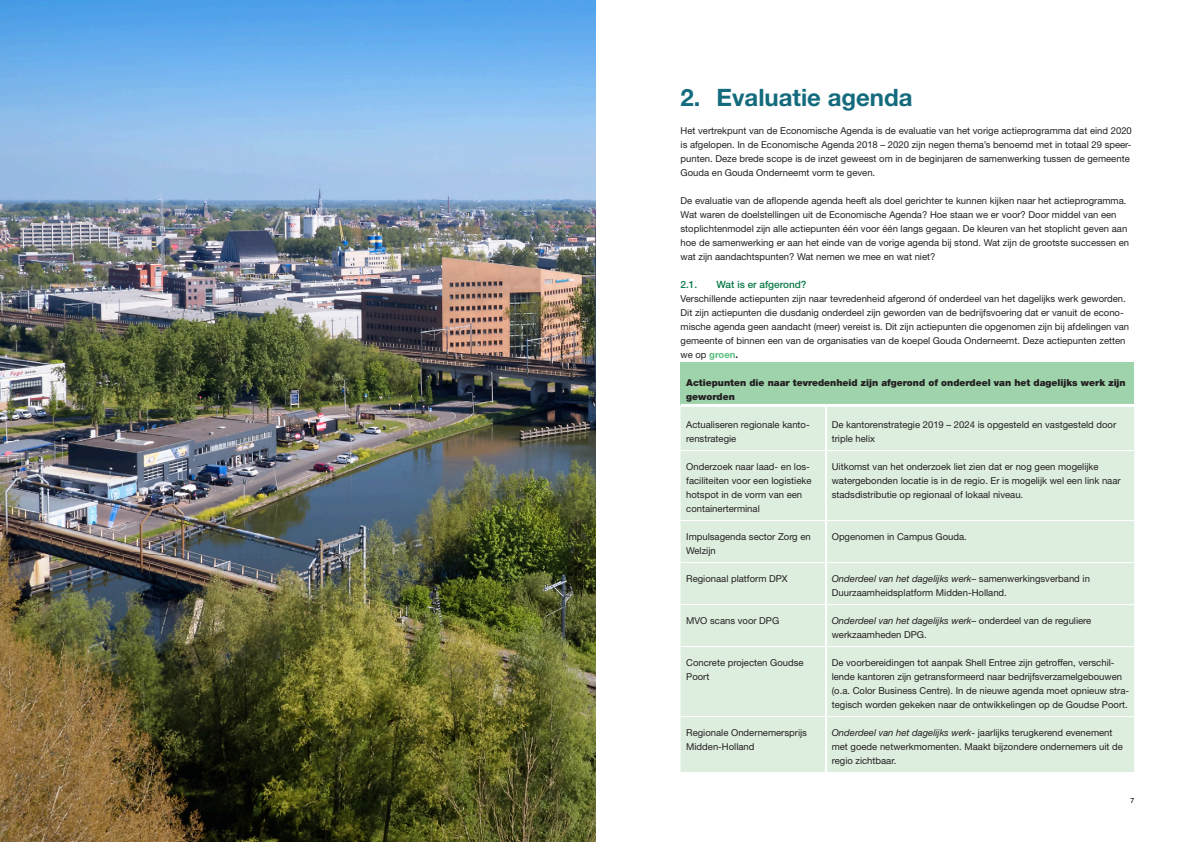
<style>
.page{position:relative;width:1191px;height:842px;background:#fff}
.page>*{position:absolute;margin:0;border:0;box-sizing:border-box;transform-origin:0 0}
.t1{font:700 24px "Helvetica Neue LT Std";color:#146b7d}
.t2{font:500 10px "Helvetica Neue LT Std";color:#087947}
.t3{font:9.5px/14px "Helvetica Neue LT Std";color:#231f20}
.t4{font:900 9.5px/14px "Helvetica Neue LT Std";color:#231f20}
.t5{font:500 7px "Helvetica Neue";color:#231f20}
.s1{font-weight:700;color:#55bc7a}
.s2{font-weight:700}
.s3{font-style:italic}
</style>
<div class="page">
<div style="left:680px;top:362px;width:454px;height:43px;background:#9ed3ab"></div>
<div style="left:680px;top:407px;width:454px;height:365px;background:#ddeedf"></div>
<hr style="left:680px;top:450px;width:145px;height:1px;background:#fff">
<hr style="left:827px;top:450px;width:307px;height:1px;background:#fff">
<hr style="left:680px;top:520px;width:145px;height:1px;background:#fff">
<hr style="left:827px;top:520px;width:307px;height:1px;background:#fff">
<hr style="left:680px;top:562px;width:145px;height:1px;background:#fff">
<hr style="left:827px;top:562px;width:307px;height:1px;background:#fff">
<hr style="left:680px;top:604px;width:145px;height:1px;background:#fff">
<hr style="left:827px;top:604px;width:307px;height:1px;background:#fff">
<hr style="left:680px;top:646px;width:145px;height:1px;background:#fff">
<hr style="left:827px;top:646px;width:307px;height:1px;background:#fff">
<hr style="left:680px;top:716px;width:145px;height:1px;background:#fff">
<hr style="left:827px;top:716px;width:307px;height:1px;background:#fff">
<hr style="left:680px;top:404px;width:146px;height:3px;background:#fff">
<hr style="left:826px;top:404px;width:308px;height:3px;background:#fff">
<hr style="left:825px;top:407px;width:2px;height:44px;background:#fff">
<hr style="left:825px;top:451px;width:2px;height:70px;background:#fff">
<hr style="left:825px;top:521px;width:2px;height:42px;background:#fff">
<hr style="left:825px;top:563px;width:2px;height:42px;background:#fff">
<hr style="left:825px;top:605px;width:2px;height:42px;background:#fff">
<hr style="left:825px;top:647px;width:2px;height:70px;background:#fff">
<hr style="left:825px;top:717px;width:2px;height:55px;background:#fff">
<img style="left:0;top:0;width:595px;height:842px">
<h1 class="t1" style="left:680px;top:83px;width:233px">2. Evaluatie agenda</h1>
<p class="t3" style="left:680px;top:123px;width:453px">Het vertrekpunt van de Economische Agenda is de evaluatie van het vorige actieprogramma dat eind 2020 is afgelopen. In de Economische Agenda 2018 – 2020 zijn negen thema’s benoemd met in totaal 29 speer&shy;punten. Deze brede scope is de inzet geweest om in de beginjaren de samenwerking tussen de gemeente Gouda en Gouda Onderneemt vorm te geven.</p>
<p class="t3" style="left:680px;top:194px;width:450px">De evaluatie van de aflopende agenda heeft als doel gerichter te kunnen kijken naar het actieprogramma.<br>Wat waren de doelstellingen uit de Economische Agenda? Hoe staan we er voor? Door middel van een stoplichtenmodel zijn alle actiepunten één voor één langs gegaan. De kleuren van het stoplicht geven aan hoe de samenwerking er aan het einde van de vorige agenda bij stond. Wat zijn de grootste successen en wat zijn aandachtspunten? Wat nemen we mee en wat niet?</p>
<p class="t2" style="left:680px;top:278px;width:18px">2.1.</p>
<p class="t2" style="left:716px;top:278px;width:91px">Wat is er afgerond?</p>
<p class="t3" style="left:680px;top:291px;width:450px">Verschillende actiepunten zijn naar tevredenheid afgerond óf onderdeel van het dagelijks werk geworden.<br>Dit zijn actiepunten die dusdanig onderdeel zijn geworden van de bedrijfsvoering dat er vanuit de econo&shy;mische agenda geen aandacht (meer) vereist is. Dit zijn actiepunten die opgenomen zijn bij afdelingen van gemeente of binnen een van de organisaties van de koepel Gouda Onderneemt. Deze actiepunten zetten we op <span class="s1">groen</span><span class="s2">.</span></p>
<p class="t4" style="left:686px;top:376px;width:441px">Actiepunten die naar tevredenheid zijn afgerond of onderdeel van het dagelijks werk zijn geworden</p>
<p class="t3" style="left:686px;top:417px;width:125px">Actualiseren regionale kanto&shy;renstrategie</p>
<p class="t3" style="left:831px;top:417px;width:286px">De kantorenstrategie 2019 – 2024 is opgesteld en vastgesteld door triple helix</p>
<p class="t3" style="left:686px;top:459px;width:127px">Onderzoek naar laad- en los&shy;faciliteiten voor een logistieke hotspot in de vorm van een containerterminal</p>
<p class="t3" style="left:831px;top:460px;width:290px">Uitkomst van het onderzoek liet zien dat er nog geen mogelijke watergebonden locatie is in de regio. Er is mogelijk wel een link naar stadsdistributie op regionaal of lokaal niveau.</p>
<p class="t3" style="left:686px;top:530px;width:126px">Impulsagenda sector Zorg en<br>Welzijn</p>
<p class="t3" style="left:831px;top:530px;width:136px">Opgenomen in Campus Gouda.</p>
<p class="t3" style="left:686px;top:572px;width:103px">Regionaal platform DPX</p>
<p class="t3" style="left:831px;top:572px;width:260px"><span class="s3">Onderdeel van het dagelijks werk</span>– samenwerkingsverband in<br>Duurzaamheidsplatform Midden-Holland.</p>
<p class="t3" style="left:686px;top:614px;width:95px">MVO scans voor DPG</p>
<p class="t3" style="left:831px;top:614px;width:261px"><span class="s3">Onderdeel van het dagelijks werk</span>– onderdeel van de reguliere werkzaamheden DPG.</p>
<p class="t3" style="left:686px;top:656px;width:119px">Concrete projecten Goudse<br>Poort</p>
<p class="t3" style="left:831px;top:656px;width:299px">De voorbereidingen tot aanpak Shell Entree zijn getroffen, verschil&shy;lende kantoren zijn getransformeerd naar bedrijfsverzamelgebouwen (o.a. Color Business Centre). In de nieuwe agenda moet opnieuw stra&shy;tegisch worden gekeken naar de ontwikkelingen op de Goudse Poort.</p>
<p class="t3" style="left:686px;top:726px;width:122px">Regionale Ondernemersprijs<br>Midden-Holland</p>
<p class="t3" style="left:831px;top:726px;width:293px"><span class="s3">Onderdeel van het dagelijks werk</span>- jaarlijks terugkerend evenement met goede netwerkmomenten. Maakt bijzondere ondernemers uit de regio zichtbaar.</p>
<p class="t5" style="left:1130px;top:795px;width:5px">7</p>
</div>
